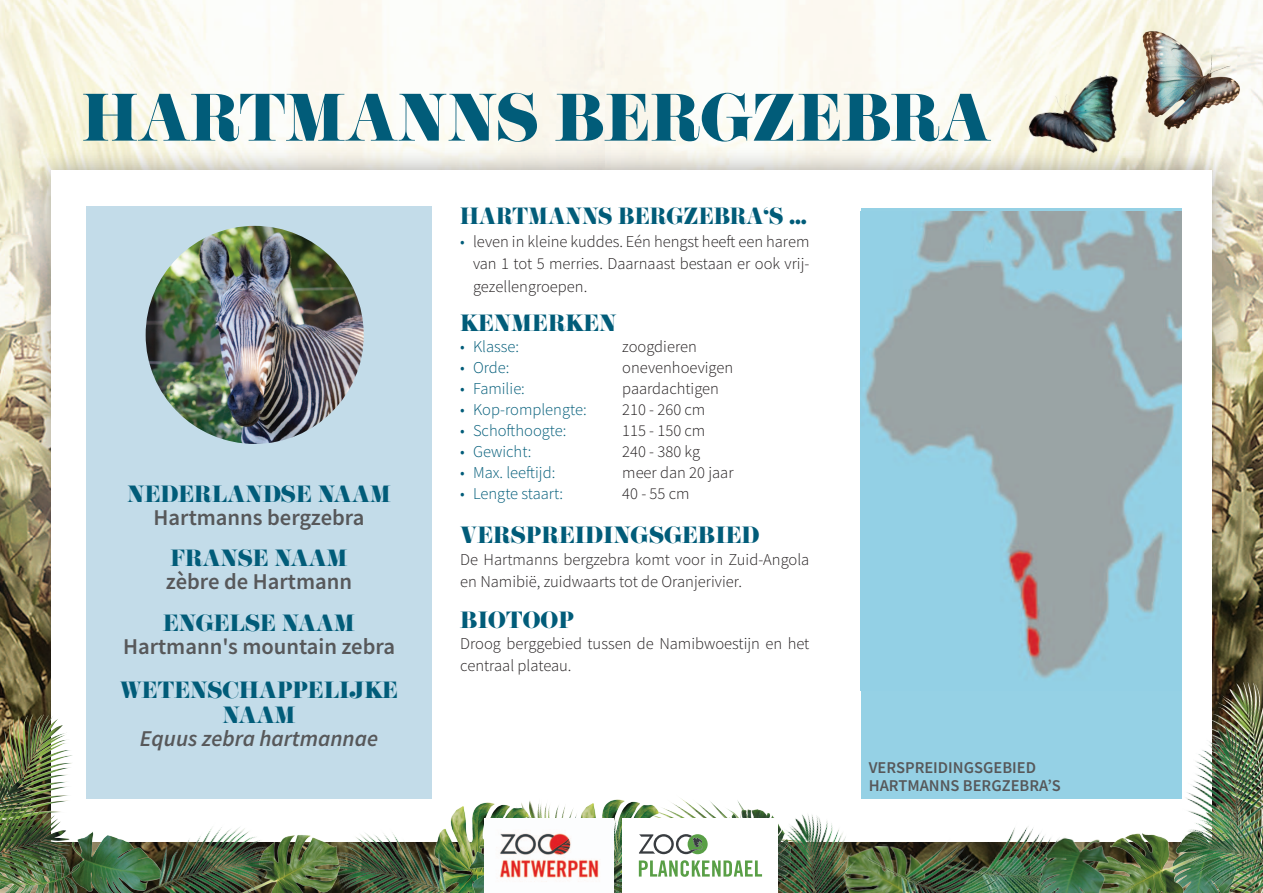
<style>
.page{position:relative;width:1263px;height:893px;background:#fff}
.page>*{position:absolute;margin:0;border:0;box-sizing:border-box;transform-origin:0 0}
.t1{font:58.5px "Eloquent JF Regular Pro";color:#015c79}
.t2{font:600 22.65px "Source Sans Pro";color:#57585a}
.t3{font:italic 600 22.65px "Source Sans Pro";color:#57585a}
.t4{font:20.55px/25.2px "Eloquent JF Regular Pro";color:#015c79;text-align:center}
.t5{font:20.55px "Eloquent JF Regular Pro";color:#015c79;scale:.95 1}
.t6{font:300 16.5px/22.5px "Source Sans Pro";color:#231f20}
.t7{font:300 16.5px "Source Sans Pro";color:#015c79}
.t8{font:600 16.5px/18px "Source Sans Pro";color:#57585a}
.s1{color:#015c79}
</style>
<div class="page">
<img style="left:0;top:0;width:605px;height:759px">
<img style="left:605px;top:0;width:658px;height:713px">
<img style="left:1237px;top:683px;width:18px;height:30px">
<div style="left:28px;top:145px;width:1209px;height:720px;background:#231f20;opacity:.38"></div>
<div style="left:51px;top:170px;width:1161px;height:672px;background:#fff"></div>
<img style="left:608px;top:798px;width:130px;height:10px">
<img style="left:492px;top:802px;width:116px;height:6px">
<img style="left:342px;top:802px;width:150px;height:91px">
<img style="left:605px;top:808px;width:25px;height:28px">
<img style="left:5px;top:715px;width:25px;height:44px">
<img style="left:630px;top:808px;width:80px;height:10px">
<img style="left:1158px;top:713px;width:105px;height:86px">
<img style="left:1110px;top:833px;width:56px;height:60px">
<img style="left:77px;top:832px;width:34px;height:61px">
<img style="left:74px;top:841px;width:10px;height:52px">
<img style="left:288px;top:835px;width:54px;height:58px">
<img style="left:111px;top:798px;width:177px;height:95px">
<img style="left:461px;top:807px;width:144px;height:86px">
<img style="left:710px;top:806px;width:43px;height:12px">
<img style="left:613px;top:836px;width:10px;height:57px">
<img style="left:1166px;top:778px;width:97px;height:115px">
<img style="left:935px;top:798px;width:175px;height:95px">
<img style="left:1035px;top:829px;width:75px;height:64px">
<img style="left:880px;top:801px;width:144px;height:92px">
<img style="left:0;top:759px;width:74px;height:134px">
<div style="left:86px;top:206px;width:345px;height:592px;background:#c3dce9"></div>
<img style="left:146px;top:226px;width:218px;height:218px;border-radius:109px">
<div style="left:861px;top:208px;width:320px;height:590px;background:#95d1e5"></div>
<img style="left:865px;top:211px;width:316px;height:467px">
<img style="left:1120px;top:29px;width:143px;height:107px">
<img style="left:1018px;top:74px;width:112px;height:91px">
<img style="left:753px;top:809px;width:127px;height:84px">
<div style="left:623px;top:818px;width:155px;height:75px;background:#fff"></div>
<svg style="left:639px;top:860px;width:123px;height:17px"></svg>
<svg style="left:639px;top:834px;width:69px;height:20px"></svg>
<img style="left:485px;top:818px;width:128px;height:75px">
<h1 class="t1" style="left:82px;top:86px;width:910px">HARTMANNS BERGZEBRA</h1>
<p class="t4" style="left:127px;top:482px;width:265px">NEDERLANDSE NAAM</p>
<h2 class="t2" style="left:154px;top:502px;width:212px">Hartmanns bergzebra</h2>
<p class="t4" style="left:171px;top:547px;width:178px">FRANSE NAAM</p>
<h2 class="t2" style="left:166px;top:567px;width:188px">zèbre de Hartmann</h2>
<p class="t4" style="left:163px;top:611px;width:193px">ENGELSE NAAM</p>
<h2 class="t2" style="left:123px;top:631px;width:273px">Hartmann's mountain zebra</h2>
<p class="t4" style="left:120px;top:678px;width:279px">WETENSCHAPPELIJKE<br>NAAM</p>
<h2 class="t3" style="left:140px;top:724px;width:240px">Equus zebra hartmannae</h2>
<p class="t5" style="left:460px;top:205px;width:367px">HARTMANNS BERGZEBRA‘S ...</p>
<p class="t6" style="left:473px;top:230px;width:338px;text-align:justify;text-indent:-13px"><span class="s1">•</span> leven in kleine kuddes. Eén hengst heeft een harem van 1 tot 5 merries. Daarnaast bestaan er ook vrij&shy;gezellengroepen.</p>
<p class="t4" style="left:460px;top:311px;width:158px">KENMERKEN</p>
<p class="t7" style="left:460px;top:336px;width:60px">• Klasse:</p>
<p class="t6" style="left:622px;top:335px;width:76px">zoogdieren</p>
<p class="t7" style="left:460px;top:357px;width:51px">• Orde:</p>
<p class="t6" style="left:622px;top:356px;width:112px">onevenhoevigen</p>
<p class="t7" style="left:460px;top:378px;width:66px">• Familie:</p>
<p class="t6" style="left:622px;top:377px;width:98px">paardachtigen</p>
<p class="t7" style="left:460px;top:399px;width:128px">• kop-romplengte:</p>
<p class="t6" style="left:622px;top:398px;width:85px">210 - 260 cm</p>
<p class="t7" style="left:460px;top:420px;width:108px">• schofthoogte:</p>
<p class="t6" style="left:622px;top:419px;width:85px">115 - 150 cm</p>
<p class="t7" style="left:460px;top:441px;width:73px">• gewicht:</p>
<p class="t6" style="left:622px;top:440px;width:79px">240 - 380 kg</p>
<p class="t7" style="left:460px;top:462px;width:97px">• Max. leeftijd:</p>
<p class="t6" style="left:622px;top:461px;width:113px">meer dan 20 jaar</p>
<p class="t7" style="left:460px;top:483px;width:104px">• Lengte staart:</p>
<p class="t6" style="left:622px;top:482px;width:69px">40-55cm</p>
<p class="t4" style="left:460px;top:523px;width:301px">VERSPREIDINGSGEBIED</p>
<p class="t6" style="left:460px;top:548px;width:351px;line-height:21.8px">De Hartmanns bergzebra komt voor in Zuid-Angola en Namibië, zuidwaarts tot de Oranjerivier.</p>
<p class="t4" style="left:460px;top:608px;width:115px">BIOTOOP</p>
<p class="t6" style="left:460px;top:633px;width:351px;line-height:21.8px">Droog berggebied tussen de Namibwoestijn en het centraal plateau.</p>
<p class="t8" style="left:869px;top:758px;width:194px">Verspreidingsgebied<br>Hartmanns bergzebra’s</p>
</div>
